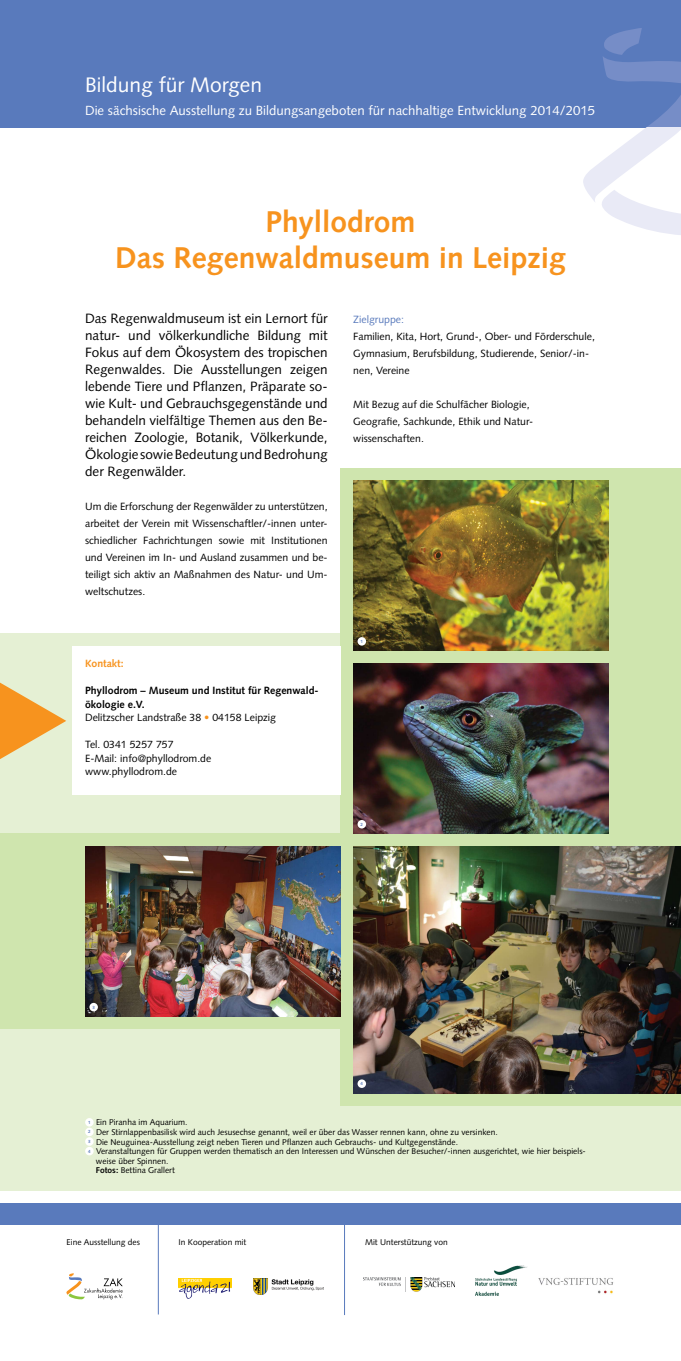
<style>
.page{position:relative;width:681px;height:1361px;background:#fff}
.page>*{position:absolute;margin:0;border:0;box-sizing:border-box;transform-origin:0 0}
.t1{font:700 30px/36px "Syntax";color:#f7931e;text-align:center}
.t2{font:21px "Syntax";color:#fff}
.t3{font:13.5px/17px "Syntax";color:#000;text-align:justify}
.t4{font:13.23px "Syntax";color:#fff}
.t5{font:10.5px/17px "Syntax";color:#000}
.t6{font:700 10.5px/13.5px "Syntax";color:#000}
.t7{font:10.5px "Syntax";color:#597abc}
.t8{font:700 10.5px "Syntax";color:#f7931e}
.t9{font:8.4px "Syntax";color:#000}
.t10{font:700 4.5px "Syntax";color:#597abc}
.s1{font-weight:400}
.s2{font-weight:400;color:#f7931e}
.s3{font-weight:700}
</style>
<div class="page">
<div style="left:0;top:0;width:680px;height:128px;background:#597abc"></div>
<svg style="left:583px;top:28px;width:97px;height:207px"></svg>
<div style="left:0;top:1203px;width:680px;height:22px;background:#597abc"></div>
<svg style="left:66px;top:1273px;width:57px;height:26px"></svg>
<img style="left:475px;top:1265px;width:52px;height:31px">
<img style="left:363px;top:1278px;width:91px;height:13px">
<img style="left:538px;top:1278px;width:76px;height:16px">
<img style="left:178px;top:1278px;width:53px;height:21px">
<img style="left:253px;top:1278px;width:70px;height:16px">
<hr style="left:158px;top:1216px;width:1px;height:98px;background:#597abc">
<hr style="left:344px;top:1217px;width:1px;height:98px;background:#597abc">
<div style="left:0;top:634px;width:680px;height:557px;background:#e5f0d4"></div>
<div style="left:340px;top:468px;width:340px;height:638px;background:#cfe5ae"></div>
<div style="left:0;top:833px;width:340px;height:196px;background:#cfe5ae"></div>
<img style="left:353px;top:480px;width:255px;height:171px">
<div style="left:357px;top:637px;width:9px;height:8px;background:#fff;border-radius:50%"></div>
<img style="left:353px;top:663px;width:255px;height:170px">
<div style="left:357px;top:820px;width:9px;height:8px;background:#fff;border-radius:50%"></div>
<img style="left:85px;top:846px;width:255px;height:170px">
<div style="left:89px;top:1003px;width:9px;height:8px;background:#fff;border-radius:50%"></div>
<img style="left:353px;top:846px;width:327px;height:247px">
<div style="left:357px;top:1079px;width:9px;height:9px;background:#fff;border-radius:50%"></div>
<div style="left:72px;top:646px;width:268px;height:149px;background:#fff"></div>
<div style="left:85px;top:1118px;width:9px;height:8px;background:#fff;border-radius:50%"></div>
<div style="left:85px;top:1127px;width:9px;height:9px;background:#fff;border-radius:50%"></div>
<div style="left:85px;top:1137px;width:9px;height:8px;background:#fff;border-radius:50%"></div>
<div style="left:85px;top:1147px;width:9px;height:8px;background:#fff;border-radius:50%"></div>
<svg style="left:0;top:682px;width:66px;height:77px"></svg>
<h2 class="t2" style="left:85px;top:73px;width:178px">Bildung für Morgen</h2>
<p class="t4" style="left:85px;top:102px;width:511px">Die sächsische Ausstellung zu Bildungsangeboten für nachhaltige Entwicklung 2014/2015</p>
<h1 class="t1" style="left:115px;top:204px;width:452px">Phyllodrom<br>Das Regenwaldmuseum in Leipzig</h1>
<p class="t3" style="left:85px;top:310px;width:244px">Das Regenwaldmuseum ist ein Lernort für natur- und völkerkundliche Bildung mit Fokus auf dem Ökosystem des tropischen Regenwaldes. Die Ausstellungen zeigen lebende Tiere und Pflanzen, Präparate so&shy;wie Kult- und Gebrauchsgegenstände und behandeln vielfältige Themen aus den Be&shy;reichen Zoologie, Botanik, Völkerkunde, Ökologie sowie Bedeutung und Bedrohung der Regenwälder.</p>
<p class="t5" style="left:85px;top:498px;width:244px;text-align:justify">Um die Erforschung der Regenwälder zu unterstützen, arbeitet der Verein mit Wissenschaftler/-innen unter&shy;schiedlicher Fachrichtungen sowie mit Institutionen und Vereinen im In- und Ausland zusammen und be&shy;teiligt sich aktiv an Maßnahmen des Natur- und Um&shy;weltschutzes.</p>
<p class="t7" style="left:353px;top:313px;width:52px">Zielgruppe:</p>
<p class="t5" style="left:353px;top:328px;width:243px">Familien, Kita, Hort, Grund-, Ober- und Förderschule,<br>Gymnasium, Berufsbildung, Studierende, Senior/-in&shy;nen, Vereine</p>
<p class="t5" style="left:353px;top:396px;width:181px">Mit Bezug auf die Schulfächer Biologie,<br>Geografie, Sachkunde, Ethik und Natur&shy;wissenschaften.</p>
<p class="t8" style="left:85px;top:657px;width:40px">Kontakt:</p>
<p class="t6" style="left:85px;top:684px;width:235px">Phyllodrom – Museum und Institut für Regenwald&shy;ökologie e.V.<br><span class="s1">Delitzscher Landstraße 38</span> <span class="s2">•</span> <span class="s1">04158 Leipzig</span></p>
<p class="t5" style="left:85px;top:738px;width:128px;line-height:13.5px">Tel. 0341 5257 757<br>E-Mail: info@phyllodrom.de www.phyllodrom.de</p>
<p class="t10" style="left:360px;top:638px;width:4px">1</p>
<p class="t10" style="left:360px;top:821px;width:4px">2</p>
<p class="t10" style="left:92px;top:1004px;width:4px">3</p>
<p class="t10" style="left:360px;top:1081px;width:4px">4</p>
<p class="t9" style="left:88px;top:1117px;width:101px"><sup>1</sup> Ein Piranha im Aquarium.</p>
<p class="t9" style="left:88px;top:1127px;width:411px"><sup>2</sup> Der Stirnlappenbasilisk wird auch Jesusechse genannt, weil er über das Wasser rennen kann, ohne zu versinken.</p>
<p class="t9" style="left:88px;top:1136px;width:371px"><sup>3</sup> Die Neuguinea-Ausstellung zeigt neben Tieren und Pflanzen auch Gebrauchs- und Kultgegenstände.</p>
<p class="t9" style="left:88px;top:1146px;width:499px"><sup>4</sup> Veranstaltungen für Gruppen werden thematisch an den Interessen und Wünschen der Besucher/-innen ausgerichtet, wie hier beispiels-</p>
<p class="t9" style="left:96px;top:1156px;width:74px">weise über Spinnen.</p>
<p class="t9" style="left:96px;top:1165px;width:80px"><span class="s3">Fotos:</span> Bettina Grallert</p>
<p class="t9" style="left:67px;top:1237px;width:75px">Eine Ausstellung des</p>
<p class="t9" style="left:178px;top:1237px;width:69px">In Kooperation mit</p>
<p class="t9" style="left:365px;top:1237px;width:84px">Mit Unterstützung von</p>
</div>
